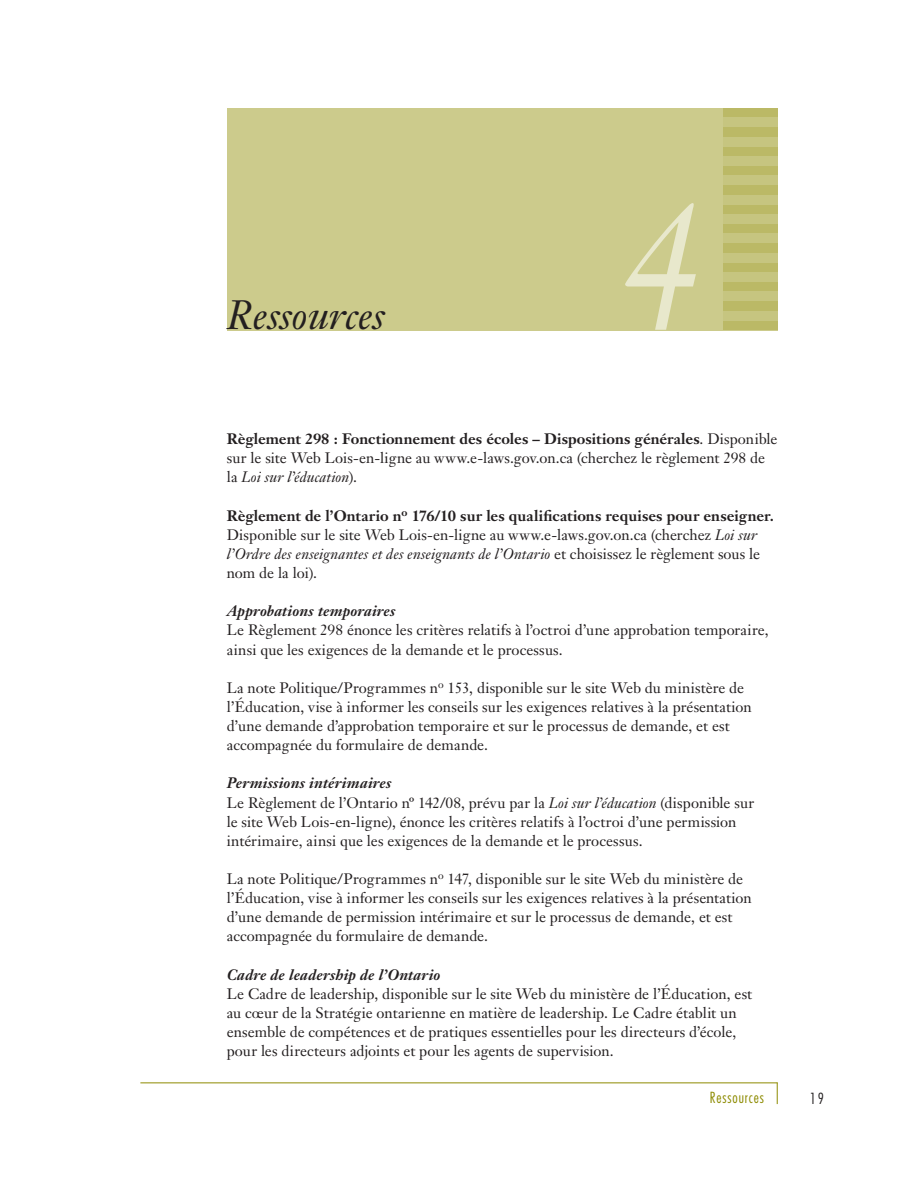
<style>
.page{position:relative;width:918px;height:1188px;background:#fff}
.page>*{position:absolute;margin:0;border:0;box-sizing:border-box;transform-origin:0 0}
.t1{font:italic 181.65px "Janson Text";color:#e8e8cc;scale:.8 1}
.t2{font:italic 40.35px "Janson Text";letter-spacing:.005em;color:#231f20}
.t3{font:15px/19.2px "Janson Text";color:#231f20}
.t4{font:italic 700 15px "Janson Text";letter-spacing:.01em;color:#231f20}
.t5{font:300 condensed 15px "Futura";letter-spacing:.06em;color:#8d8b00}
.t6{font:300 condensed 15px "Futura";color:#231f20}
.s1{font-weight:700}
.s2{font-style:italic}
.s3{font-weight:700;font-style:italic}
</style>
<div class="page">
<hr style="left:140px;top:1082px;width:638px;height:1px;background:#8d8b00">
<svg style="left:777px;top:1083px;width:1px;height:21px"></svg>
<div style="left:227px;top:108px;width:551px;height:222px;background:#cccb8c"></div>
<div style="left:724px;top:263px;width:54px;height:9px;background:#bbb966"></div>
<div style="left:724px;top:243px;width:54px;height:10px;background:#bbb966"></div>
<div style="left:724px;top:224px;width:54px;height:10px;background:#bbb966"></div>
<div style="left:724px;top:205px;width:54px;height:9px;background:#bbb966"></div>
<div style="left:724px;top:185px;width:54px;height:10px;background:#bbb966"></div>
<div style="left:724px;top:166px;width:54px;height:10px;background:#bbb966"></div>
<div style="left:724px;top:147px;width:54px;height:9px;background:#bbb966"></div>
<div style="left:724px;top:127px;width:54px;height:10px;background:#bbb966"></div>
<div style="left:724px;top:108px;width:54px;height:10px;background:#bbb966"></div>
<div style="left:724px;top:282px;width:54px;height:10px;background:#bbb966"></div>
<div style="left:724px;top:301px;width:54px;height:10px;background:#bbb966"></div>
<div style="left:724px;top:320px;width:54px;height:10px;background:#bbb966"></div>
<div style="left:724px;top:272px;width:54px;height:10px;background:#c6c580"></div>
<div style="left:724px;top:253px;width:54px;height:10px;background:#c6c580"></div>
<div style="left:724px;top:234px;width:54px;height:9px;background:#c6c580"></div>
<div style="left:724px;top:214px;width:54px;height:10px;background:#c6c580"></div>
<div style="left:724px;top:195px;width:54px;height:10px;background:#c6c580"></div>
<div style="left:724px;top:176px;width:54px;height:9px;background:#c6c580"></div>
<div style="left:724px;top:156px;width:54px;height:10px;background:#c6c580"></div>
<div style="left:724px;top:137px;width:54px;height:10px;background:#c6c580"></div>
<div style="left:724px;top:118px;width:54px;height:9px;background:#c6c580"></div>
<div style="left:724px;top:292px;width:54px;height:9px;background:#c6c580"></div>
<div style="left:724px;top:311px;width:54px;height:9px;background:#c6c580"></div>
<h2 class="t2" style="left:227px;top:290px;width:160px">Ressources</h2>
<h1 class="t1" style="left:622px;top:155px;width:96px">4</h1>
<p class="t3" style="left:227px;top:429px;width:552px"><span class="s1">Règlement 298 : Fonctionnement des écoles – Dispositions générales</span>. Disponible sur le site Web Lois-en-ligne au www.e-laws.gov.on.ca (cherchez le règlement 298 de la <span class="s2">Loi sur l’éducation</span>).</p>
<p class="t3" style="left:227px;top:506px;width:549px"><span class="s1">Règlement de l’Ontario n</span><sup>o</sup> <span class="s1">176/10 sur les qualifications requises pour enseigner.<br></span>Disponible sur le site Web Lois-en-ligne au www.e-laws.gov.on.ca (cherchez <span class="s2">Loi sur l’Ordre des enseignantes et des enseignants de l’Ontario</span> et choisissez le règlement sous le nom de la loi).</p>
<p class="t4" style="left:227px;top:601px;width:170px">Approbations temporaires</p>
<p class="t3" style="left:227px;top:621px;width:544px">Le Règlement 298 énonce les critères relatifs à l’octroi d’une approbation temporaire, ainsi que les exigences de la demande et le processus.</p>
<p class="t3" style="left:227px;top:678px;width:527px">La note Politique/Programmes n<sup>o</sup> 153, disponible sur le site Web du ministère de l’Éducation, vise à informer les conseils sur les exigences relatives à la présentation d’une demande d’approbation temporaire et sur le processus de demande, et est accompagnée du formulaire de demande.</p>
<p class="t3" style="left:227px;top:774px;width:529px"><span class="s3">Permissions intérimaires<br></span>Le Règlement de l’Ontario nº 142/08, prévu par la <span class="s2">Loi sur l’éducation</span> (disponible sur le site Web Lois-en-ligne), énonce les critères relatifs à l’octroi d’une permission intérimaire, ainsi que les exigences de la demande et le processus.</p>
<p class="t3" style="left:227px;top:869px;width:527px">La note Politique/Programmes n<sup>o</sup> 147, disponible sur le site Web du ministère de l’Éducation, vise à informer les conseils sur les exigences relatives à la présentation d’une demande de permission intérimaire et sur le processus de demande, et est accompagnée du formulaire de demande.</p>
<p class="t4" style="left:227px;top:965px;width:215px">Cadre de leadership de l’Ontario</p>
<p class="t3" style="left:227px;top:984px;width:527px">Le Cadre de leadership, disponible sur le site Web du ministère de l’Éducation, est au cœur de la Stratégie ontarienne en matière de leadership. Le Cadre établit un ensemble de compétences et de pratiques essentielles pour les directeurs d’école, pour les directeurs adjoints et pour les agents de supervision.</p>
<p class="t5" style="left:710px;top:1089px;width:56px">Ressources</p>
<p class="t6" style="left:810px;top:1089px;width:15px">19</p>
</div>
